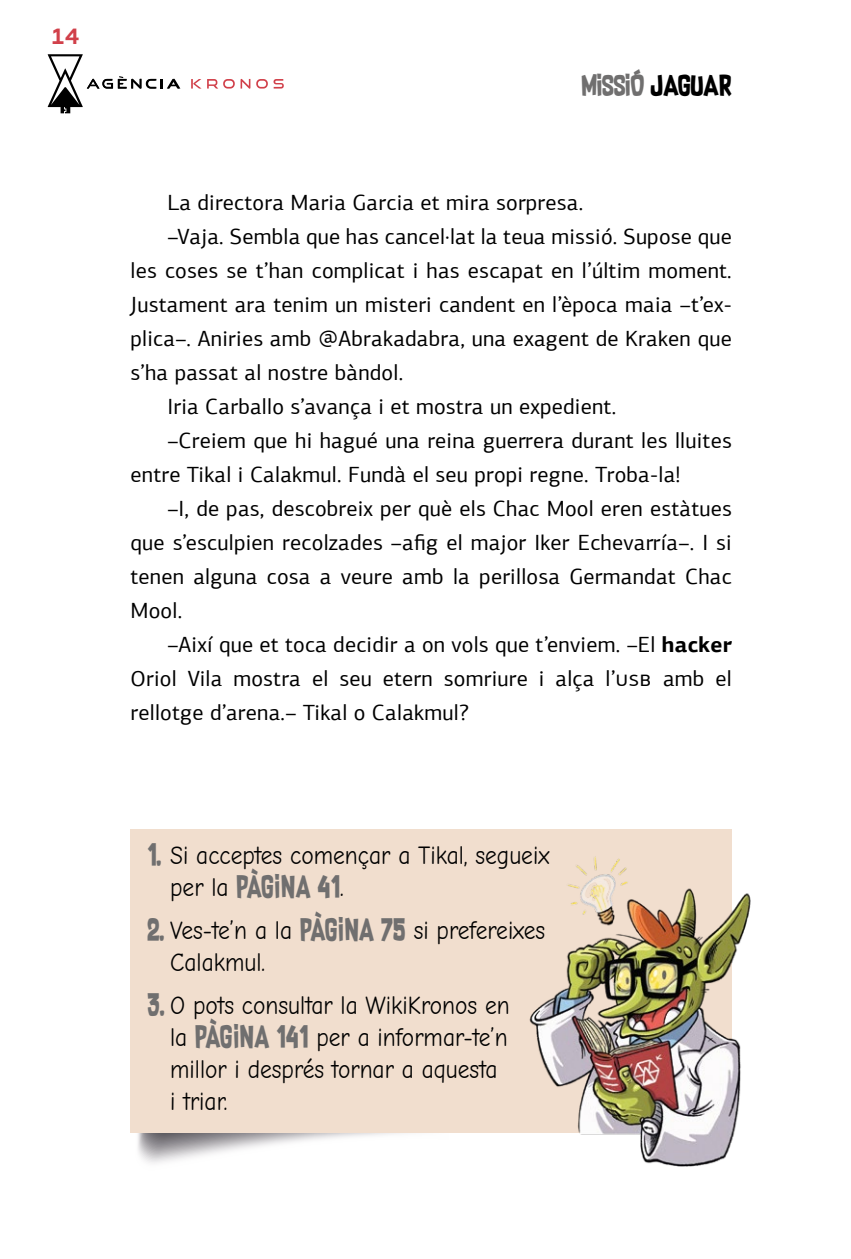
<style>
.page{position:relative;width:851px;height:1259px;background:#fff}
.page>*{position:absolute;margin:0;border:0;box-sizing:border-box;transform-origin:0 0}
.t1{font:26px/32px "Comic Neue";color:#000;scale:.9 1}
.t2{font:26px "Supersonic Rocketship";letter-spacing:.02em;color:#706f6f;scale:.9 1}
.t3{font:24px "Supersonic Rocketship";color:#706f6f}
.t4{font:22px "PF Agora Sans Pro";letter-spacing:.01em;color:#000}
.t5{font:700 22px "Geometria";color:#d1404a}
.s1{color:#000}
.s2{font-weight:700}
.s3{font-family:"Supersonic Rocketship";color:#706f6f}
.s4{font-family:"Comic Neue";color:#000}
</style>
<div class="page">
<svg style="left:191px;top:79px;width:10px;height:10px"></svg>
<svg style="left:207px;top:79px;width:43px;height:10px"></svg>
<svg style="left:256px;top:79px;width:28px;height:10px"></svg>
<svg style="left:138px;top:1133px;width:263px;height:31px"></svg>
<div style="left:130px;top:830px;width:601px;height:303px;background:#f1dece"></div>
<img style="left:529px;top:830px;width:222px;height:337px">
<svg style="left:48px;top:54px;width:132px;height:59px"></svg>
<p class="t5" style="left:51px;top:23px;width:30px">14</p>
<p class="t3" style="left:581px;top:66px;width:152px">MISSIÓ <span class="s1">JAGUAR</span></p>
<p class="t4" style="left:167px;top:189px;width:417px">La directora Maria Garcia et mira sorpresa.</p>
<p class="t4" style="left:167px;top:223px;width:566px">–Vaja. Sembla que has cancel·lat la teua missió. Supose que</p>
<p class="t4" style="left:130px;top:257px;width:602px">les coses se t’han complicat i has escapat en l’últim moment.</p>
<p class="t4" style="left:130px;top:291px;width:602px">Justament ara tenim un misteri candent en l’època maia –t’ex-</p>
<p class="t4" style="left:130px;top:325px;width:602px">plica–. Aniries amb @Abrakadabra, una exagent de Kraken que</p>
<p class="t4" style="left:130px;top:359px;width:274px">s’ha passat al nostre bàndol.</p>
<p class="t4" style="left:167px;top:393px;width:450px">Iria Carballo s’avança i et mostra un expedient.</p>
<p class="t4" style="left:167px;top:427px;width:566px">–Creiem que hi hagué una reina guerrera durant les lluites</p>
<p class="t4" style="left:130px;top:461px;width:551px">entre Tikal i Calakmul. Fundà el seu propi regne. Troba-la!</p>
<p class="t4" style="left:167px;top:495px;width:566px">–I, de pas, descobreix per què els Chac Mool eren estàtues</p>
<p class="t4" style="left:130px;top:529px;width:602px">que s’esculpien recolzades –afig el major Iker Echevarría–. I si</p>
<p class="t4" style="left:130px;top:563px;width:602px">tenen alguna cosa a veure amb la perillosa Germandat Chac</p>
<p class="t4" style="left:130px;top:597px;width:53px">Mool.</p>
<p class="t4" style="left:167px;top:631px;width:566px">–Així que et toca decidir a on vols que t’enviem. –El <span class="s2">hacker</span></p>
<p class="t4" style="left:130px;top:665px;width:602px">Oriol Vila mostra el seu etern somriure i alça l’usb amb el</p>
<p class="t4" style="left:130px;top:699px;width:340px">rellotge d’arena.– Tikal o Calakmul?</p>
<p class="t1" style="left:147px;top:838px;width:448px"><span class="s3">1.</span> Si acceptes començar a Tikal, segueix</p>
<p class="t2" style="left:170px;top:866px;width:194px"><span class="s4">per la</span> PÀGINA 41<span class="s4">.</span></p>
<p class="t1" style="left:170px;top:913px;width:418px;text-indent:-23px"><span class="s3">2.</span> Ves-te’n a la <span class="s3">PÀGINA 75</span> si prefereixes<br>Calakmul.</p>
<p class="t1" style="left:170px;top:989px;width:378px;text-indent:-23px"><span class="s3">3.</span> O pots consultar la WikiKronos en la <span class="s3">PÀGINA 141</span> per a informar-te’n millor i després tornar a aquesta<br>i triar.</p>
</div>
